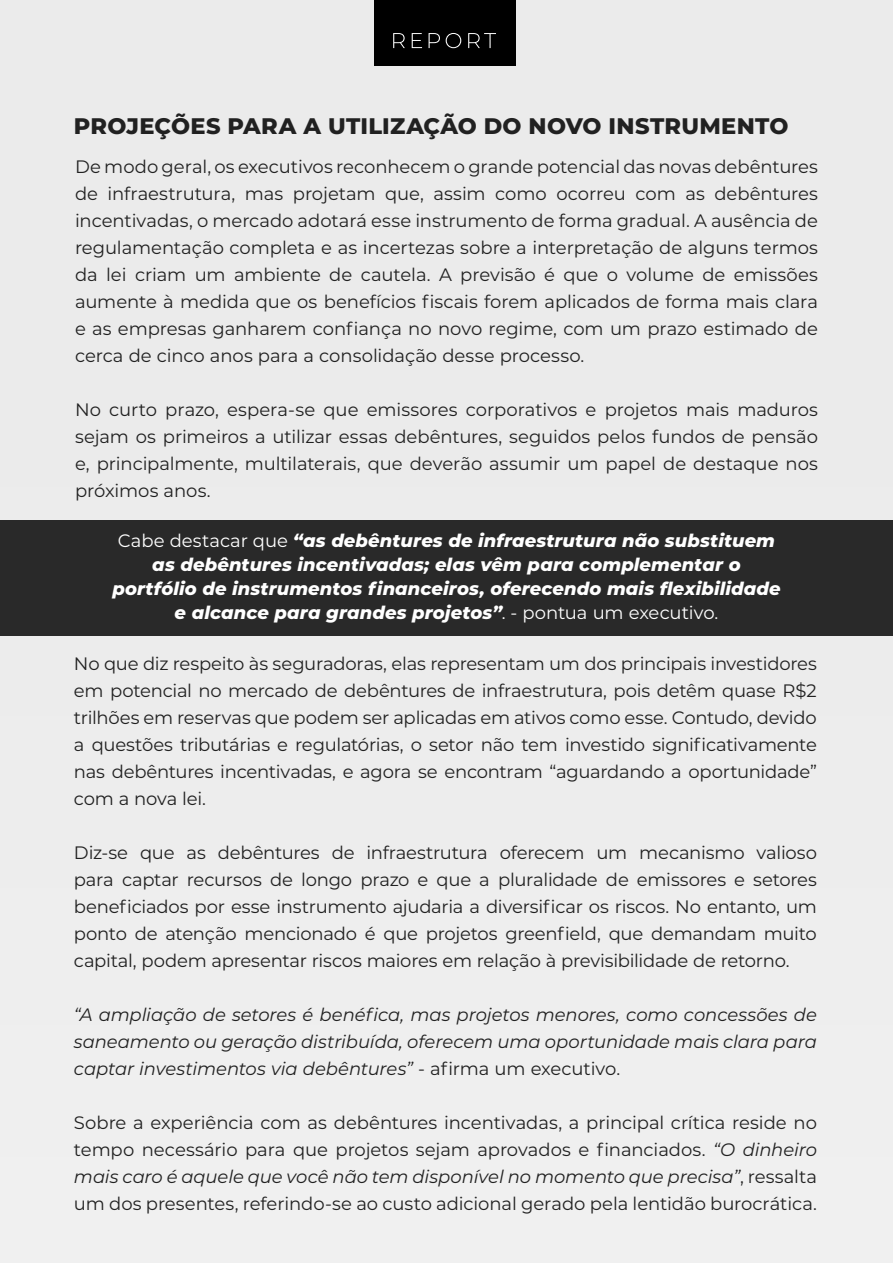
<style>
.page{position:relative;width:893px;height:1263px;background:#ebebeb}
.page>*{position:absolute;margin:0;border:0;box-sizing:border-box;transform-origin:0 0}
.t1{font:800 22.5px "Montserrat";letter-spacing:.01em;color:#212121}
.t2{font:18px/27px "Montserrat";letter-spacing:-.005em;color:#212121;text-align:justify}
.t3{font:italic 800 18px/24px "Montserrat";letter-spacing:.005em;color:#fff;text-align:center}
.t4{font:italic 18px/27px "Montserrat";letter-spacing:-.005em;color:#212121;text-align:justify}
.s1{font-weight:400;font-style:normal}
.s2{font-style:normal}
.s3{font-style:italic}
</style>
<div class="page">
<div style="left:374px;top:0;width:141px;height:66px;background:#000"></div>
<svg style="left:393px;top:33px;width:103px;height:15px"></svg>
<div style="left:0;top:520px;width:893px;height:116px;background:#292929"></div>
<p class="t1" style="left:74px;top:110px;width:716px">PROJEÇÕES PARA A UTILIZAÇÃO DO NOVO INSTRUMENTO</p>
<p class="t2" style="left:75px;top:153px;width:744px">De modo geral, os executivos reconhecem o grande potencial das novas debêntures de infraestrutura, mas projetam que, assim como ocorreu com as debêntures incentivadas, o mercado adotará esse instrumento de forma gradual. A ausência de regulamentação completa e as incertezas sobre a interpretação de alguns termos da lei criam um ambiente de cautela. A previsão é que o volume de emissões aumente à medida que os benefícios fiscais forem aplicados de forma mais clara e as empresas ganharem confiança no novo regime, com um prazo estimado de cerca de cinco anos para a consolidação desse processo.</p>
<p class="t2" style="left:75px;top:396px;width:744px">No curto prazo, espera-se que emissores corporativos e projetos mais maduros sejam os primeiros a utilizar essas debêntures, seguidos pelos fundos de pensão e, principalmente, multilaterais, que deverão assumir um papel de destaque nos próximos anos.</p>
<p class="t3" style="left:112px;top:528px;width:670px"><span class="s1">Cabe destacar que</span> “as debêntures de infraestrutura não substituem as debêntures incentivadas; elas vêm para complementar o portfólio de instrumentos financeiros, oferecendo mais flexibilidade e alcance para grandes projetos”<span class="s1">. - pontua um executivo.</span></p>
<p class="t2" style="left:74px;top:649px;width:744px">No que diz respeito às seguradoras, elas representam um dos principais investidores em potencial no mercado de debêntures de infraestrutura, pois detêm quase R$2 trilhões em reservas que podem ser aplicadas em ativos como esse. Contudo, devido a questões tributárias e regulatórias, o setor não tem investido significativamente nas debêntures incentivadas, e agora se encontram “aguardando a oportunidade” com a nova lei.</p>
<p class="t2" style="left:74px;top:838px;width:744px">Diz-se que as debêntures de infraestrutura oferecem um mecanismo valioso para captar recursos de longo prazo e que a pluralidade de emissores e setores beneficiados por esse instrumento ajudaria a diversificar os riscos. No entanto, um ponto de atenção mencionado é que projetos greenfield, que demandam muito capital, podem apresentar riscos maiores em relação à previsibilidade de retorno.</p>
<p class="t4" style="left:74px;top:1000px;width:744px">“A ampliação de setores é benéfica, mas projetos menores, como concessões de saneamento ou geração distribuída, oferecem uma oportunidade mais clara para captar investimentos via debêntures” <span class="s2">- afirma um executivo.</span></p>
<p class="t2" style="left:74px;top:1108px;width:744px">Sobre a experiência com as debêntures incentivadas, a principal crítica reside no tempo necessário para que projetos sejam aprovados e financiados. <span class="s3">“O dinheiro mais caro é aquele que você não tem disponível no momento que precisa”</span>, ressalta um dos presentes, referindo-se ao custo adicional gerado pela lentidão burocrática.</p>
</div>
